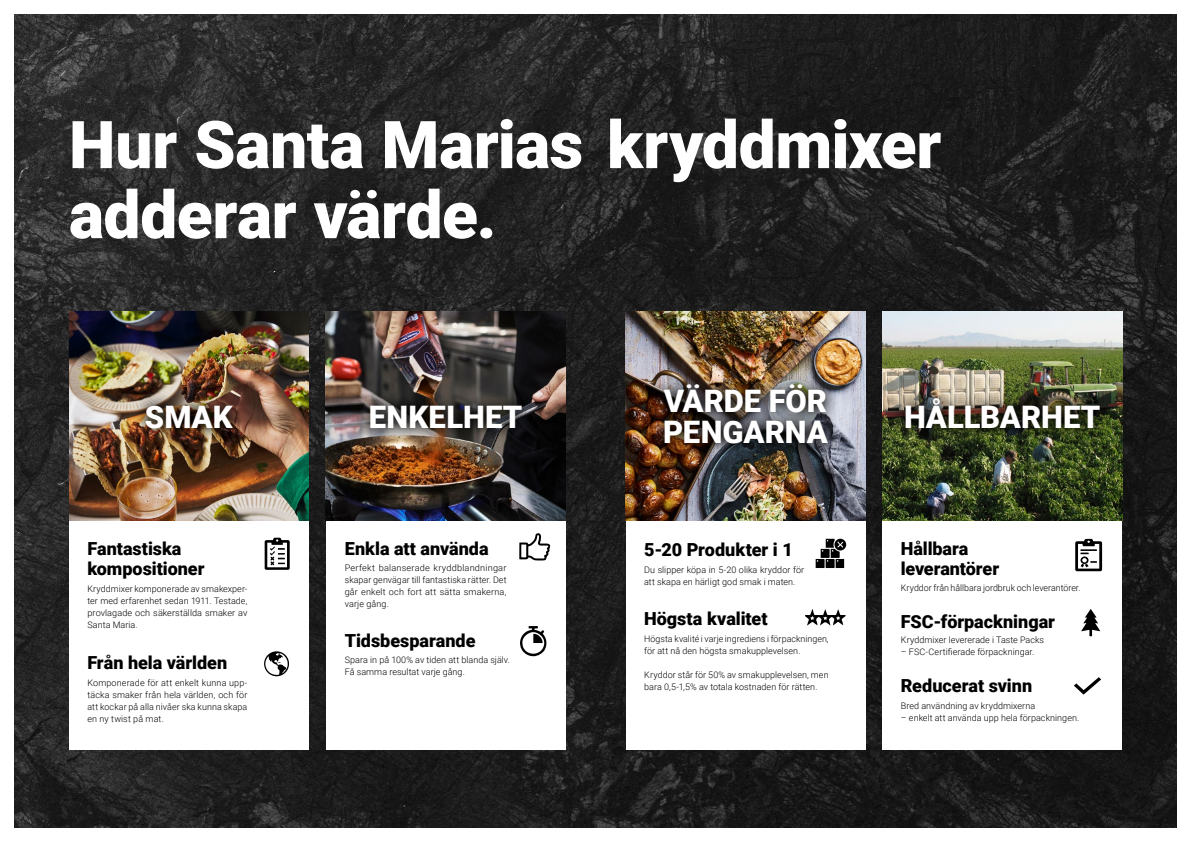
<style>
.page{position:relative;width:1191px;height:842px;background:#fff}
.page>*{position:absolute;margin:0;border:0;box-sizing:border-box;transform-origin:0 0}
.t1{font:900 66px/70px "Roboto";letter-spacing:-.005em;color:#fff}
.t2{font:900 31px/31px "Roboto";color:#fff}
.t3{font:900 18px/20px "Roboto";color:#000}
.t4{font:300 9px/12px "Roboto";letter-spacing:.005em;color:#000}
</style>
<div class="page">
<img style="left:14px;top:14px;width:1162px;height:814px">
<img style="left:69px;top:312px;width:240px;height:209px">
<img style="left:326px;top:312px;width:239px;height:209px">
<img style="left:626px;top:312px;width:239px;height:209px">
<img style="left:882px;top:312px;width:240px;height:209px">
<div style="left:626px;top:521px;width:239px;height:228px;background:#fff"></div>
<div style="left:69px;top:521px;width:240px;height:228px;background:#fff"></div>
<div style="left:882px;top:521px;width:240px;height:228px;background:#fff"></div>
<div style="left:326px;top:521px;width:239px;height:228px;background:#fff"></div>
<img style="left:356px;top:392px;width:179px;height:50px">
<img style="left:650px;top:372px;width:190px;height:86px">
<img style="left:891px;top:386px;width:222px;height:56px">
<img style="left:132px;top:392px;width:114px;height:50px">
<svg style="left:265px;top:538px;width:25px;height:32px"></svg>
<svg style="left:264px;top:651px;width:25px;height:25px"></svg>
<svg style="left:520px;top:626px;width:27px;height:31px"></svg>
<svg style="left:1081px;top:609px;width:19px;height:27px"></svg>
<svg style="left:1075px;top:539px;width:27px;height:32px"></svg>
<svg style="left:519px;top:533px;width:32px;height:28px"></svg>
<svg style="left:815px;top:539px;width:31px;height:29px"></svg>
<svg style="left:805px;top:609px;width:40px;height:17px"></svg>
<svg style="left:1074px;top:677px;width:27px;height:18px"></svg>
<h1 class="t1" style="left:69px;top:107px;width:874px">Hur Santa Marias kryddmixer adderar värde.</h1>
<h2 class="t2" style="left:663px;top:385px;width:166px">VÄRDE FÖR<br>PENGARNA</h2>
<h2 class="t2" style="left:145px;top:400px;width:89px">SMAK</h2>
<h2 class="t2" style="left:904px;top:400px;width:198px">HÅLLBARHET</h2>
<h2 class="t2" style="left:369px;top:400px;width:155px">ENKELHET</h2>
<h3 class="t3" style="left:87px;top:538px;width:119px">Fantastiska kompositioner</h3>
<p class="t4" style="left:87px;top:583px;width:161px;text-align:justify">Kryddmixer komponerade av smakexper&shy;ter med erfarenhet sedan 1911. Testade, provlagade och säkerställda smaker av Santa Maria.</p>
<h3 class="t3" style="left:87px;top:652px;width:141px">Från hela världen</h3>
<p class="t4" style="left:87px;top:677px;width:161px;text-align:justify">Komponerade för att enkelt kunna upp&shy;täcka smaker från hela världen, och för att kockar på alla nivåer ska kunna skapa en ny twist på mat.</p>
<h3 class="t3" style="left:345px;top:538px;width:145px">Enkla att använda</h3>
<p class="t4" style="left:345px;top:561px;width:163px;text-align:justify">Perfekt balanserade kryddblandningar skapar genvägar till fantastiska rätter. Det går enkelt och fort att sätta smakerna, varje gång.</p>
<h3 class="t3" style="left:345px;top:630px;width:132px">Tidsbesparande</h3>
<p class="t4" style="left:345px;top:654px;width:167px">Spara in på 100% av tiden att blanda själv.<br>Få samma resultat varje gång.</p>
<h3 class="t3" style="left:644px;top:539px;width:150px">5-20 Produkter i 1</h3>
<p class="t4" style="left:644px;top:563px;width:161px">Du slipper köpa in 5-20 olika kryddor för att skapa en härligt god smak i maten.</p>
<h3 class="t3" style="left:644px;top:608px;width:125px">Högsta kvalitet</h3>
<p class="t4" style="left:644px;top:633px;width:186px">Högsta kvalité i varje ingrediens i förpackningen, för att nå den högsta smakupplevelsen.</p>
<p class="t4" style="left:644px;top:669px;width:186px">Kryddor står för 50% av smakupplevelsen, men bara 0,5-1,5% av totala kostnaden för rätten.</p>
<h3 class="t3" style="left:901px;top:538px;width:100px">Hållbara leverantörer</h3>
<p class="t4" style="left:901px;top:582px;width:181px">Kryddor från hållbara jordbruk och leverantörer.</p>
<h3 class="t3" style="left:901px;top:611px;width:156px">FSC-förpackningar</h3>
<p class="t4" style="left:901px;top:634px;width:145px">Kryddmixer levererade i Taste Packs</p>
<p class="t4" style="left:901px;top:646px;width:135px">– FSC-Certifierade förpackningar.</p>
<h3 class="t3" style="left:901px;top:675px;width:133px">Reducerat svinn</h3>
<p class="t4" style="left:901px;top:700px;width:136px">Bred användning av kryddmixerna</p>
<p class="t4" style="left:901px;top:712px;width:180px">– enkelt att använda upp hela förpackningen.</p>
</div>
